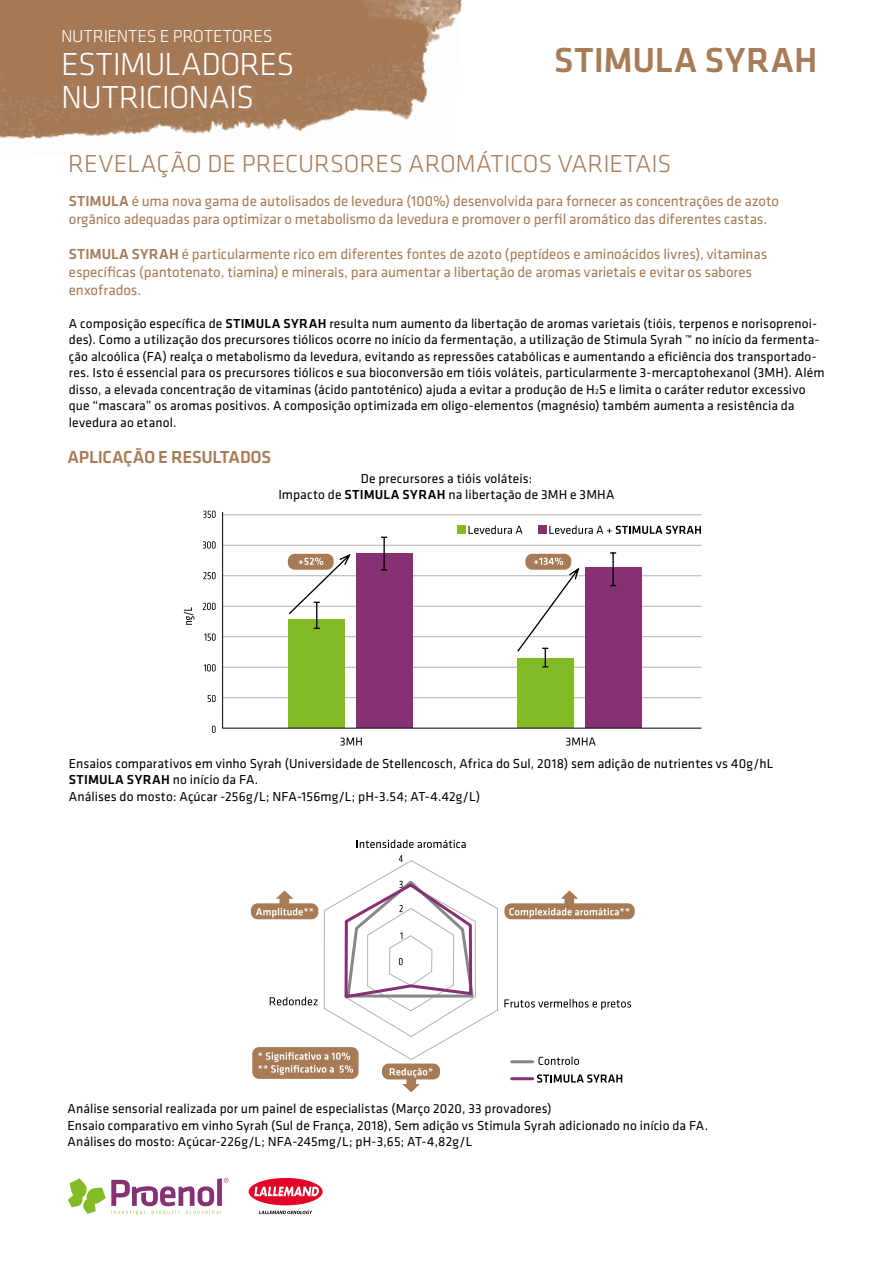
<style>
.page{position:relative;width:893px;height:1263px;background:#fff}
.page>*{position:absolute;margin:0;border:0;box-sizing:border-box;transform-origin:0 0}
.t1{font:500 36px "Klavika";letter-spacing:.01em;color:#a77b56}
.t2{font:300 33px/33px "Klavika";letter-spacing:-.02em;color:#fff}
.t3{font:300 25.5px "Klavika";color:#a77b56}
.t4{font:300 18px "Klavika";letter-spacing:-.01em;color:#fff}
.t5{font:500 18px "Klavika";letter-spacing:-.02em;color:#a77b56}
.t6{font:15px/18px "Klavika";letter-spacing:-.005em;color:#a77b56}
.t7{font:13.5px/16.5px "Klavika";letter-spacing:.01em;color:#000}
.s1{font-weight:500}
.s2{font-size:7.8px}
</style>
<div class="page">
<img style="left:0;top:0;width:462px;height:139px">
<svg style="left:68px;top:1178px;width:160px;height:37px"></svg>
<div style="left:249px;top:1178px;width:74px;height:27px;background:#e40428;border-radius:50%"></div>
<svg style="left:254px;top:1187px;width:65px;height:9px"></svg>
<svg style="left:259px;top:1211px;width:53px;height:3px"></svg>
<svg style="left:340px;top:737px;width:22px;height:9px"></svg>
<svg style="left:566px;top:737px;width:30px;height:9px"></svg>
<svg style="left:203px;top:511px;width:13px;height:7px"></svg>
<svg style="left:203px;top:541px;width:13px;height:8px"></svg>
<svg style="left:203px;top:572px;width:13px;height:7px"></svg>
<svg style="left:203px;top:603px;width:13px;height:7px"></svg>
<svg style="left:204px;top:633px;width:12px;height:8px"></svg>
<svg style="left:204px;top:664px;width:12px;height:7px"></svg>
<svg style="left:208px;top:695px;width:8px;height:7px"></svg>
<svg style="left:212px;top:726px;width:4px;height:7px"></svg>
<svg style="left:184px;top:607px;width:10px;height:18px"></svg>
<svg style="left:222px;top:511px;width:480px;height:218px"></svg>
<div style="left:251px;top:903px;width:67px;height:16px;background:#a77b56;border-radius:7px"></div>
<div style="left:504px;top:903px;width:131px;height:16px;background:#a77b56;border-radius:7px"></div>
<svg style="left:357px;top:839px;width:109px;height:9px"></svg>
<svg style="left:509px;top:890px;width:120px;height:28px"></svg>
<svg style="left:504px;top:999px;width:127px;height:11px"></svg>
<svg style="left:537px;top:1074px;width:85px;height:9px"></svg>
<svg style="left:539px;top:1056px;width:40px;height:9px"></svg>
<hr style="left:512px;top:1077px;width:21px;height:3px;background:#873175">
<hr style="left:512px;top:1060px;width:21px;height:3px;background:#878787">
<div style="left:252px;top:1047px;width:107px;height:32px;background:#a77b56;border-radius:7px"></div>
<svg style="left:256px;top:855px;width:242px;height:237px"></svg>
<h3 class="t4" style="left:61px;top:26px;width:213px">NUTRIENTES E PROTETORES</h3>
<h2 class="t2" style="left:61px;top:48px;width:235px">ESTIMULADORES<br>NUTRICIONAIS</h2>
<h1 class="t1" style="left:554px;top:40px;width:265px">STIMULA SYRAH</h1>
<h3 class="t3" style="left:68px;top:150px;width:605px">REVELAÇÃO DE PRECURSORES AROMÁTICOS VARIETAIS</h3>
<p class="t6" style="left:69px;top:192px;width:712px"><span class="s1">STIMULA</span> é uma nova gama de autolisados de levedura (100%) desenvolvida para fornecer as concentrações de azoto orgânico adequadas para optimizar o metabolismo da levedura e promover o perfil aromático das diferentes castas.</p>
<p class="t6" style="left:69px;top:245px;width:700px"><span class="s1">STIMULA SYRAH</span> é particularmente rico em diferentes fontes de azoto (peptídeos e aminoácidos livres), vitaminas específicas (pantotenato, tiamina) e minerais, para aumentar a libertação de aromas varietais e evitar os sabores enxofrados.</p>
<p class="t7" style="left:69px;top:315px;width:757px">A composição específica de <span class="s1">STIMULA SYRAH</span> resulta num aumento da libertação de aromas varietais (tióis, terpenos e norisoprenoi&shy;des). Como a utilização dos precursores tiólicos ocorre no início da fermentação, a utilização de Stimula Syrah ™ no início da fermenta&shy;ção alcoólica (FA) realça o metabolismo da levedura, evitando as repressões catabólicas e aumentando a eficiência dos transportado&shy;res. Isto é essencial para os precursores tiólicos e sua bioconversão em tióis voláteis, particularmente 3-mercaptohexanol (3MH). Além disso, a elevada concentração de vitaminas (ácido pantoténico) ajuda a evitar a produção de H<span class="s2">2</span>S e limita o caráter redutor excessivo que “mascara” os aromas positivos. A composição optimizada em oligo-elementos (magnésio) também aumenta a resistência da levedura ao etanol.</p>
<h3 class="t5" style="left:67px;top:447px;width:205px">APLICAÇÃO E RESULTADOS</h3>
<p class="t7" style="left:278px;top:470px;width:338px;text-align:center">De precursores a tióis voláteis:<br>Impacto de <span class="s1">STIMULA SYRAH</span> na libertação de 3MH e 3MHA</p>
<p class="t7" style="left:69px;top:755px;width:706px">Ensaios comparativos em vinho Syrah (Universidade de Stellencosch, Africa do Sul, 2018) sem adição de nutrientes vs 40g/hL<br><span class="s1">STIMULA SYRAH</span> no início da FA.<br>Análises do mosto: Açúcar -256g/L; NFA-156mg/L; pH-3.54; AT-4.42g/L)</p>
<p class="t7" style="left:67px;top:1101px;width:642px">Análise sensorial realizada por um painel de especialistas (Março 2020, 33 provadores)<br>Ensaio comparativo em vinho Syrah (Sul de França, 2018), Sem adição vs Stimula Syrah adicionado no início da FA.<br>Análises do mosto: Açúcar-226g/L; NFA-245mg/L; pH-3,65; AT-4,82g/L</p>
</div>
